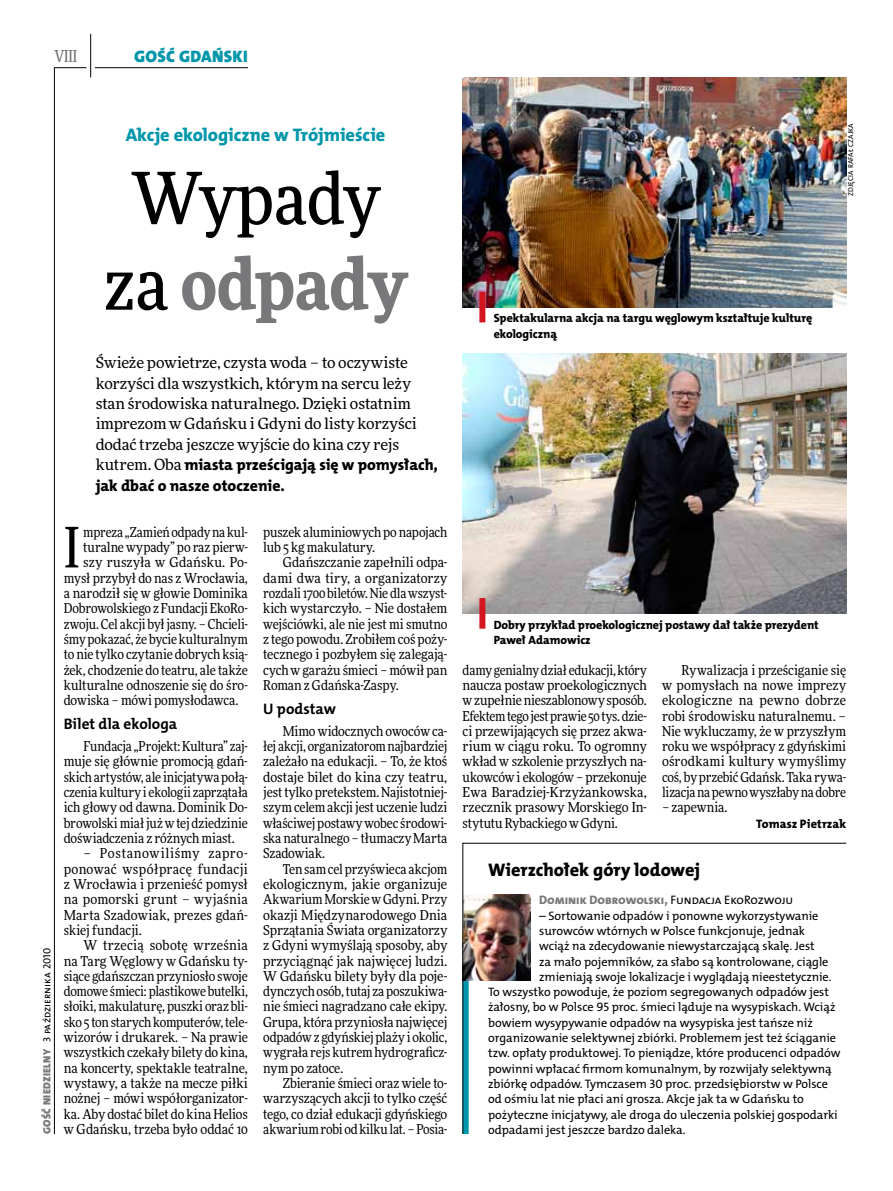
<style>
.page{position:relative;width:893px;height:1191px;background:#fff}
.page>*{position:absolute;margin:0;border:0;box-sizing:border-box;transform-origin:0 0}
.t1{font:500 72px/85.5px "Freeday Narrow";color:#000;text-align:center}
.t2{font:55.95px "Freeday Narrow News";color:#000}
.t3{font:18.3px "The Mix HP8 Ex Bld";letter-spacing:-.005em;color:#0096aa}
.t4{font:18.3px "The Mix HP8 Ex Bld";color:#000}
.t5{font:16.65px "The Mix HP9 Blk";letter-spacing:.02em;color:#0096aa}
.t6{font:500 16.5px "Freeday Narrow";color:#787779;scale:.9 1}
.t7{font:15.75px/20.4px "The Mix HP8 Ex Bld";letter-spacing:-.005em;color:#000}
.t8{font:15.45px/20.4px "Freeday News";letter-spacing:-.005em;color:#000}
.t9{font:15.3px "The Mix HP7 Bld";color:#000}
.t10{font:13.65px/15.3px "Freeday Narrow News";letter-spacing:-.005em;color:#000;text-align:justify}
.t11{font:13.65px "Freeday Narrow News";letter-spacing:.015em;color:#000}
.t12{font:12.3px "The Mix HP5 Plain";letter-spacing:-.005em;color:#000}
.t13{font:12.3px "The Mix HP8 Ex Bld";letter-spacing:-.005em;color:#787779}
.t14{font:12.3px "The Mix HP8 Ex Bld";letter-spacing:.005em;color:#000}
.t15{font:12px/15.3px "The Mix HP8 Ex Bld";letter-spacing:-.005em;color:#000}
.t16{font:10.5px "The Mix HP5 Plain";letter-spacing:.02em;color:#000}
.t17{font:7.2px "The Mix HP5 Plain";color:#000}
.s1{font-family:"The Mix HP9 Blk";color:#787779}
.s2{font-weight:900;color:#787779}
.s3{font-family:"Freeday News";font-size:15.45px}
.s4{font-family:"The Mix HP5 Plain";color:#000}
</style>
<div class="page">
<hr style="left:54px;top:67px;width:1px;height:1067px;background:#000">
<hr style="left:90px;top:34px;width:1px;height:43px;background:#000">
<hr style="left:54px;top:67px;width:32px;height:1px;background:#000">
<hr style="left:95px;top:67px;width:153px;height:1px;background:#000">
<svg style="left:462px;top:843px;width:385px;height:291px"></svg>
<img style="left:463px;top:77px;width:383px;height:230px">
<img style="left:463px;top:353px;width:383px;height:260px">
<div style="left:479px;top:292px;width:6px;height:30px;background:#d3151f"></div>
<div style="left:479px;top:598px;width:6px;height:30px;background:#d3151f"></div>
<p class="t6" style="left:54px;top:46px;width:27px">VIII</p>
<p class="t5" style="left:134px;top:46px;width:115px">GOŚĆ GDAŃSKI</p>
<p class="t16" style="left:40px;top:1134px;width:188px;rotate:-90deg"><span class="s1">GOŚĆ NIEDZIELNY</span> 3 października 2010</p>
<h3 class="t3" style="left:126px;top:123px;width:261px">Akcje ekologiczne w Trójmieście</h3>
<h1 class="t1" style="left:104px;top:155px;width:305px">Wypady za <span class="s2">odpady</span></h1>
<p class="t8" style="left:96px;top:352px;width:323px">Świeże powietrze, czysta woda – to oczywiste korzyści dla wszystkich, którym na sercu leży stan środowiska naturalnego. Dzięki ostatnim imprezom w Gdańsku i Gdyni do listy korzyści dodać trzeba jeszcze wyjście do kina czy rejs</p>
<p class="t7" style="left:96px;top:455px;width:344px"><span class="s3">kutrem. Oba</span> miasta prześcigają się w pomysłach, jak dbać o nasze otoczenie.</p>
<h2 class="t2" style="left:64px;top:513px;width:18px">I</h2>
<p class="t10" style="left:83px;top:524px;width:166px">mpreza „Zamień odpady na kul-</p>
<p class="t10" style="left:83px;top:539px;width:166px">turalne wypady” po raz pierw-</p>
<p class="t11" style="left:83px;top:554px;width:166px">szy ruszyła w Gdańsku. Po-</p>
<p class="t10" style="left:64px;top:570px;width:186px">mysł przybył do nas z Wrocławia,</p>
<p class="t10" style="left:64px;top:585px;width:186px">a narodził się w głowie Dominika</p>
<p class="t10" style="left:64px;top:600px;width:186px">Dobrowolskiego z Fundacji EkoRo-</p>
<p class="t10" style="left:64px;top:616px;width:186px">zwoju. Cel akcji był jasny. – Chcieli-</p>
<p class="t10" style="left:64px;top:631px;width:186px">śmy pokazać, że bycie kulturalnym</p>
<p class="t10" style="left:64px;top:646px;width:186px">to nie tylko czytanie dobrych ksią-</p>
<p class="t10" style="left:64px;top:662px;width:186px">żek, chodzenie do teatru, ale także</p>
<p class="t10" style="left:64px;top:677px;width:186px">kulturalne odnoszenie się do śro-</p>
<p class="t10" style="left:64px;top:692px;width:176px">dowiska – mówi pomysłodawca.</p>
<p class="t9" style="left:64px;top:714px;width:115px">Bilet dla ekologa</p>
<p class="t10" style="left:64px;top:738px;width:186px;text-indent:20px">Fundacja „Projekt: Kultura” zaj&shy;muje się głównie promocją gdań&shy;skich artystów, ale inicjatywa połą&shy;czenia kultury i ekologii zaprzątała ich głowy od dawna. Dominik Do&shy;browolski miał już w tej dziedzinie doświadczenia z różnych miast.</p>
<p class="t10" style="left:64px;top:845px;width:186px;text-indent:20px">– Postanowiliśmy zapro&shy;ponować współpracę fundacji z Wrocławia i przenieść pomysł na pomorski grunt – wyjaśnia Marta Szadowiak, prezes gdań&shy;skiej fundacji.</p>
<p class="t10" style="left:64px;top:937px;width:186px;text-indent:20px">W trzecią sobotę września na Targ Węglowy w Gdańsku ty&shy;siące gdańszczan przyniosło swoje domowe śmieci: plastikowe butelki, słoiki, makulaturę, puszki oraz bli&shy;sko 5 ton starych komputerów, tele&shy;wizorów i drukarek. – Na prawie wszystkich czekały bilety do kina, na koncerty, spektakle teatralne, wystawy, a także na mecze piłki nożnej – mówi współorganizator&shy;ka. Aby dostać bilet do kina Helios w Gdańsku, trzeba było oddać 10</p>
<p class="t10" style="left:263px;top:524px;width:186px">puszek aluminiowych po napojach lub 5 kg makulatury.</p>
<p class="t10" style="left:263px;top:555px;width:186px;text-indent:20px">Gdańszczanie zapełnili odpa&shy;dami dwa tiry, a organizatorzy rozdali 1700 biletów. Nie dla wszyst&shy;kich wystarczyło. – Nie dostałem wejściówki, ale nie jest mi smutno z tego powodu. Zrobiłem coś poży&shy;tecznego i pozbyłem się zalegają&shy;cych w garażu śmieci – mówił pan Roman z Gdańska-Zaspy.</p>
<p class="t9" style="left:263px;top:699px;width:74px">U podstaw</p>
<p class="t10" style="left:263px;top:723px;width:186px;text-indent:20px">Mimo widocznych owoców ca&shy;łej akcji, organizatorom najbardziej zależało na edukacji. – To, że ktoś dostaje bilet do kina czy teatru, jest tylko pretekstem. Najistotniej&shy;szym celem akcji jest uczenie ludzi właściwej postawy wobec środowi&shy;ska naturalnego – tłumaczy Marta Szadowiak.</p>
<p class="t10" style="left:263px;top:861px;width:186px;text-indent:20px">Ten sam cel przyświeca akcjom ekologicznym, jakie organizuje Akwarium Morskie w Gdyni. Przy okazji Międzynarodowego Dnia Sprzątania Świata organizatorzy z Gdyni wymyślają sposoby, aby przyciągnąć jak najwięcej ludzi.<br>W Gdańsku bilety były dla poje&shy;dynczych osób, tutaj za poszukiwa&shy;nie śmieci nagradzano całe ekipy.<br>Grupa, która przyniosła najwięcej odpadów z gdyńskiej plaży i okolic, wygrała rejs kutrem hydrograficz&shy;nym po zatoce.</p>
<p class="t10" style="left:263px;top:1075px;width:186px;text-indent:20px">Zbieranie śmieci oraz wiele to&shy;warzyszących akcji to tylko część tego, co dział edukacji gdyńskiego akwarium robi od kilku lat. – Posia-</p>
<p class="t17" style="left:846px;top:196px;width:74px;rotate:-90deg">zdjęcia Rafał Czajka</p>
<p class="t15" style="left:494px;top:311px;width:320px">Spektakularna akcja na targu węglowym kształtuje kulturę ekologiczną</p>
<p class="t15" style="left:494px;top:617px;width:327px">Dobry przykład proekologicznej postawy dał także prezydent<br>Paweł Adamowicz</p>
<p class="t10" style="left:463px;top:662px;width:186px">damy genialny dział edukacji, który naucza postaw proekologicznych w zupełnie nieszablonowy sposób.<br>Efektem tego jest prawie 50 tys. dzie&shy;ci przewijających się przez akwa&shy;rium w ciągu roku. To ogromny wkład w szkolenie przyszłych na&shy;ukowców i ekologów – przekonuje Ewa Baradziej-Krzyżankowska, rzecznik prasowy Morskiego In&shy;stytutu Rybackiego w Gdyni.</p>
<p class="t10" style="left:662px;top:662px;width:186px;text-indent:20px">Rywalizacja i prześciganie się w pomysłach na nowe imprezy ekologiczne na pewno dobrze robi środowisku naturalnemu. – Nie wykluczamy, że w przyszłym roku we współpracy z gdyńskimi ośrodkami kultury wymyślimy coś, by przebić Gdańsk. Taka rywa&shy;lizacja na pewno wyszłaby na dobre</p>
<p class="t10" style="left:662px;top:799px;width:67px">– zapewnia.</p>
<p class="t14" style="left:756px;top:815px;width:92px">Tomasz Pietrzak</p>
<h3 class="t4" style="left:488px;top:858px;width:214px">Wierzchołek góry lodowej</h3>
<p class="t13" style="left:539px;top:892px;width:256px">Dominik Dobrowolski, <span class="s4">Fundacja EkoRozwoju</span></p>
<p class="t12" style="left:539px;top:907px;width:281px">– Sortowanie odpadów i ponowne wykorzystywanie</p>
<p class="t12" style="left:539px;top:923px;width:267px">surowców wtórnych w Polsce funkcjonuje, jednak</p>
<p class="t12" style="left:539px;top:938px;width:277px">wciąż na zdecydowanie niewystarczającą skalę. Jest</p>
<p class="t12" style="left:539px;top:953px;width:291px">za mało pojemników, za słabo są kontrolowane, ciągle</p>
<p class="t12" style="left:539px;top:968px;width:294px">zmieniają swoje lokalizacje i wyglądają nieestetycznie.</p>
<p class="t12" style="left:488px;top:984px;width:342px">To wszystko powoduje, że poziom segregowanych odpadów jest</p>
<p class="t12" style="left:488px;top:999px;width:349px">żałosny, bo w Polsce 95 proc. śmieci ląduje na wysypiskach. Wciąż</p>
<p class="t12" style="left:488px;top:1014px;width:326px">bowiem wysypywanie odpadów na wysypiska jest tańsze niż</p>
<p class="t12" style="left:488px;top:1030px;width:349px">organizowanie selektywnej zbiórki. Problemem jest też ściąganie</p>
<p class="t12" style="left:488px;top:1045px;width:354px">tzw. opłaty produktowej. To pieniądze, które producenci odpadów</p>
<p class="t12" style="left:488px;top:1060px;width:345px">powinni wpłacać firmom komunalnym, by rozwijały selektywną</p>
<p class="t12" style="left:488px;top:1076px;width:341px">zbiórkę odpadów. Tymczasem 30 proc. przedsiębiorstw w Polsce</p>
<p class="t12" style="left:488px;top:1091px;width:317px">od ośmiu lat nie płaci ani grosza. Akcje jak ta w Gdańsku to</p>
<p class="t12" style="left:488px;top:1106px;width:351px">pożyteczne inicjatywy, ale droga do uleczenia polskiej gospodarki</p>
<p class="t12" style="left:488px;top:1121px;width:199px">odpadami jest jeszcze bardzo daleka.</p>
</div>
